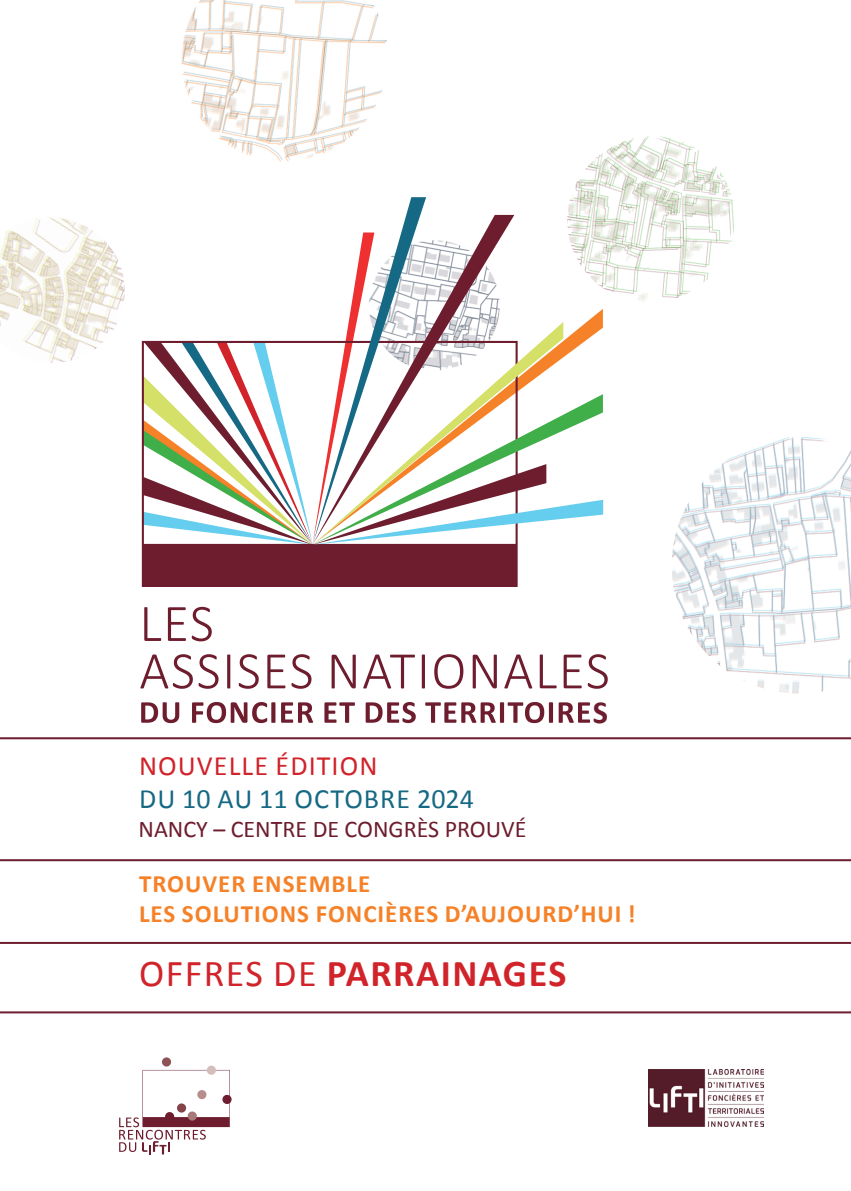
<style>
.page{position:relative;width:851px;height:1191px;background:#fff}
.page>*{position:absolute;margin:0;border:0;box-sizing:border-box;transform-origin:0 0}
.t1{font:700 38px "Calibri";letter-spacing:.04em;color:#d1232a}
.t2{font:700 32.2px "Calibri";color:#6d1d2e}
.t3{font:28px "Calibri";letter-spacing:.025em;color:#166984}
.t4{font:28px "Calibri";letter-spacing:.04em;color:#d1232a}
.t5{font:700 25px "Calibri";letter-spacing:.04em;color:#f58229}
.t6{font:24px "Calibri";color:#6d1d2e}
.s1{font-weight:400}
</style>
<div class="page">
<div style="left:162px;top:1057px;width:9px;height:9px;background:#8d5355;border-radius:50%"></div>
<svg style="left:206px;top:1065px;width:10px;height:10px"></svg>
<svg style="left:119px;top:1070px;width:113px;height:84px"></svg>
<svg style="left:144px;top:607px;width:17px;height:34px"></svg>
<svg style="left:168px;top:607px;width:18px;height:34px"></svg>
<svg style="left:192px;top:607px;width:20px;height:34px"></svg>
<svg style="left:140px;top:654px;width:78px;height:35px"></svg>
<svg style="left:227px;top:654px;width:3px;height:34px"></svg>
<svg style="left:239px;top:654px;width:20px;height:35px"></svg>
<svg style="left:267px;top:654px;width:18px;height:34px"></svg>
<svg style="left:291px;top:654px;width:20px;height:35px"></svg>
<svg style="left:331px;top:654px;width:25px;height:34px"></svg>
<svg style="left:363px;top:654px;width:52px;height:34px"></svg>
<svg style="left:422px;top:654px;width:3px;height:34px"></svg>
<svg style="left:434px;top:654px;width:29px;height:35px"></svg>
<svg style="left:472px;top:654px;width:25px;height:34px"></svg>
<svg style="left:504px;top:654px;width:28px;height:34px"></svg>
<svg style="left:539px;top:654px;width:17px;height:34px"></svg>
<svg style="left:563px;top:654px;width:18px;height:34px"></svg>
<svg style="left:587px;top:654px;width:20px;height:35px"></svg>
<svg style="left:141px;top:702px;width:38px;height:21px"></svg>
<svg style="left:192px;top:702px;width:83px;height:21px"></svg>
<svg style="left:281px;top:702px;width:32px;height:21px"></svg>
<svg style="left:324px;top:702px;width:31px;height:21px"></svg>
<svg style="left:365px;top:702px;width:50px;height:21px"></svg>
<svg style="left:425px;top:702px;width:165px;height:21px"></svg>
<img style="left:648px;top:1069px;width:115px;height:57px">
<hr style="left:0;top:737px;width:850px;height:2px;background:#6d1d2e">
<hr style="left:0;top:859px;width:850px;height:2px;background:#6d1d2e">
<hr style="left:0;top:942px;width:850px;height:2px;background:#6d1d2e">
<hr style="left:0;top:1011px;width:850px;height:2px;background:#6d1d2e">
<div style="left:142px;top:340px;width:376px;height:247px;background:#6d1d2e"></div>
<svg style="left:143px;top:197px;width:460px;height:347px"></svg>
<img style="left:181px;top:0;width:205px;height:162px">
<img style="left:0;top:216px;width:125px;height:147px">
<img style="left:570px;top:136px;width:164px;height:165px;border-radius:82px">
<img style="left:672px;top:437px;width:178px;height:255px">
<p class="t4" style="left:139px;top:747px;width:240px">NOUVELLE ÉDITION</p>
<p class="t3" style="left:139px;top:781px;width:336px">DU 10 AU 11 OCTOBRE 2024</p>
<p class="t6" style="left:138px;top:814px;width:389px">NANCY – CENTRE DE CONGRÈS PROUVÉ</p>
<p class="t2" style="left:592px;top:691px;width:17px">S</p>
<p class="t5" style="left:139px;top:867px;width:233px">TROUVER ENSEMBLE</p>
<p class="t5" style="left:139px;top:897px;width:498px">LES SOLUTIONS FONCIÈRES D’AUJOURD’HUI !</p>
<p class="t1" style="left:139px;top:949px;width:428px"><span class="s1">OFFRES DE</span> PARRAINAGES</p>
</div>
